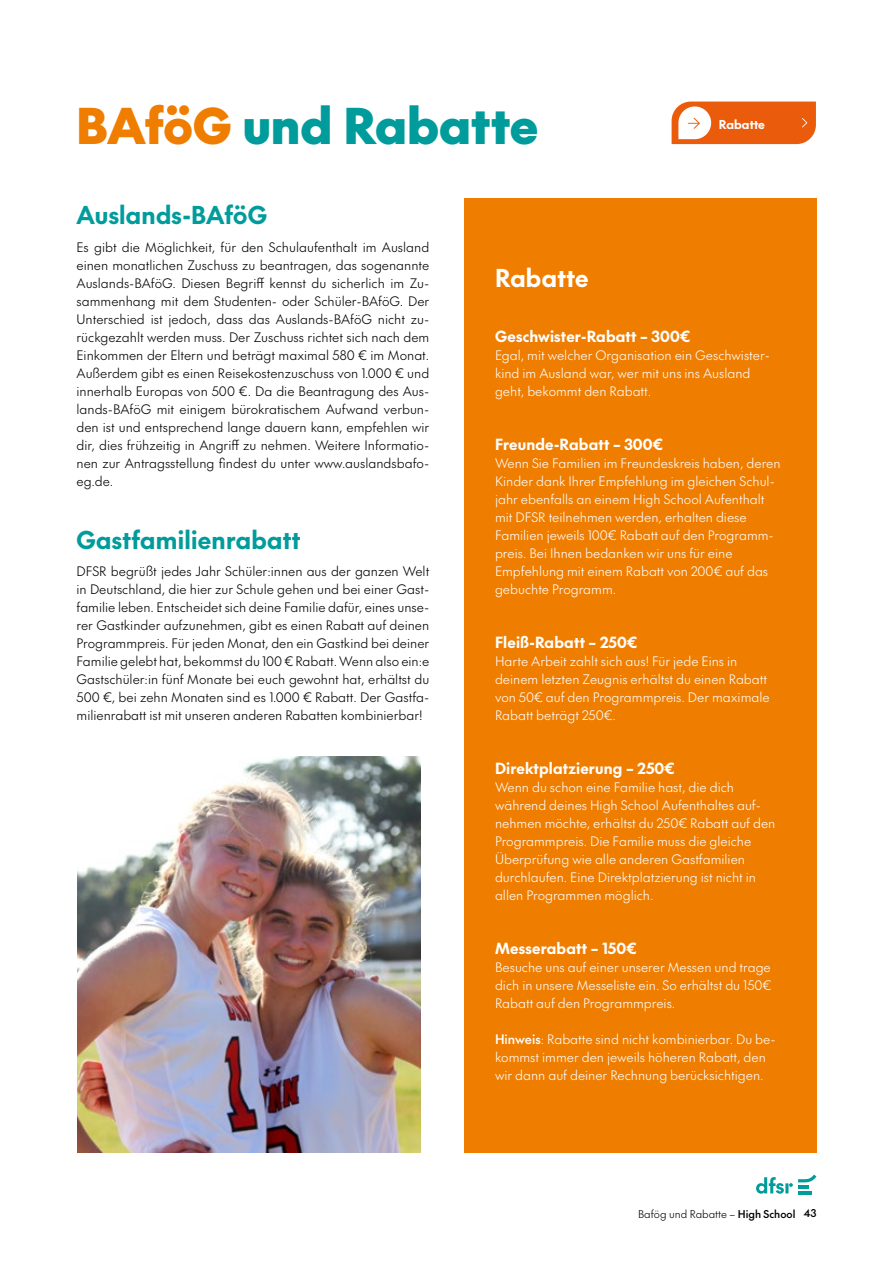
<style>
.page{position:relative;width:893px;height:1263px;background:#fff}
.page>*{position:absolute;margin:0;border:0;box-sizing:border-box;transform-origin:0 0}
.t1{font:900 48px "The Future";letter-spacing:.01em;color:#009c9b}
.t2{font:700 24px "The Future";letter-spacing:.01em;color:#009c9b}
.t3{font:700 24px "The Future";letter-spacing:.01em;color:#fff}
.t4{font:700 15px "The Future";letter-spacing:.01em;color:#fff}
.t5{font:300 12.75px/18px "The Future";color:#000;text-align:justify}
.t6{font:300 12.75px/18px "The Future";color:#fff}
.t7{font:700 12px "The Future";color:#fff}
.t8{font:300 10.5px "The Future";color:#000}
.s1{color:#ef7d00}
.s2{font-weight:500}
</style>
<div class="page">
<hr style="left:798px;top:1192px;width:14px;height:3px;background:#009c9b">
<svg style="left:756px;top:1174px;width:60px;height:20px"></svg>
<div style="left:464px;top:198px;width:353px;height:954px;background:#ef7d00"></div>
<img style="left:77px;top:756px;width:343px;height:396px">
<svg style="left:672px;top:102px;width:144px;height:42px"></svg>
<h1 class="t1" style="left:77px;top:90px;width:463px"><span class="s1">BAföG</span> und Rabatte</h1>
<p class="t7" style="left:719px;top:116px;width:48px">Rabatte</p>
<h2 class="t2" style="left:77px;top:198px;width:192px">Auslands-BAföG</h2>
<p class="t5" style="left:77px;top:238px;width:354px">Es gibt die Möglichkeit, für den Schulaufenthalt im Ausland einen monatlichen Zuschuss zu beantragen, das sogenannte Auslands-BAföG. Diesen Begriff kennst du sicherlich im Zu&shy;sammenhang mit dem Studenten- oder Schüler-BAföG. Der Unterschied ist jedoch, dass das Auslands-BAföG nicht zu&shy;rückgezahlt werden muss. Der Zuschuss richtet sich nach dem Einkommen der Eltern und beträgt maximal 580 € im Monat.<br>Außerdem gibt es einen Reisekostenzuschuss von 1.000 € und innerhalb Europas von 500 €. Da die Beantragung des Aus&shy;lands-BAföG mit einigem bürokratischem Aufwand verbun&shy;den ist und entsprechend lange dauern kann, empfehlen wir dir, dies frühzeitig in Angriff zu nehmen. Weitere Informatio&shy;nen zur Antragsstellung findest du unter www.auslandsbafo&shy;eg.de.</p>
<h2 class="t2" style="left:77px;top:523px;width:225px">Gastfamilienrabatt</h2>
<p class="t5" style="left:77px;top:562px;width:354px">DFSR begrüßt jedes Jahr Schüler:innen aus der ganzen Welt in Deutschland, die hier zur Schule gehen und bei einer Gast&shy;familie leben. Entscheidet sich deine Familie dafür, eines unse&shy;rer Gastkinder aufzunehmen, gibt es einen Rabatt auf deinen Programmpreis. Für jeden Monat, den ein Gastkind bei deiner Familie gelebt hat, bekommst du 100 € Rabatt. Wenn also ein:e Gastschüler:in fünf Monate bei euch gewohnt hat, erhältst du 500 €, bei zehn Monaten sind es 1.000 € Rabatt. Der Gastfa&shy;milienrabatt ist mit unseren anderen Rabatten kombinierbar!</p>
<h2 class="t3" style="left:495px;top:261px;width:95px">Rabatte</h2>
<p class="t4" style="left:495px;top:326px;width:196px">Geschwister-Rabatt – 300€</p>
<p class="t6" style="left:495px;top:346px;width:276px">Egal, mit welcher Organisation ein Geschwister&shy;kind im Ausland war, wer mit uns ins Ausland geht, bekommt den Rabatt.</p>
<p class="t4" style="left:495px;top:434px;width:169px">Freunde-Rabatt – 300€</p>
<p class="t6" style="left:495px;top:454px;width:287px">Wenn Sie Familien im Freundeskreis haben, deren Kinder dank Ihrer Empfehlung im gleichen Schul&shy;jahr ebenfalls an einem High School Aufenthalt mit DFSR teilnehmen werden, erhalten diese Familien jeweils 100€ Rabatt auf den Programm&shy;preis. Bei Ihnen bedanken wir uns für eine Empfehlung mit einem Rabatt von 200€ auf das gebuchte Programm.</p>
<p class="t4" style="left:495px;top:632px;width:143px">Fleiß-Rabatt – 250€</p>
<p class="t6" style="left:495px;top:652px;width:276px">Harte Arbeit zahlt sich aus! Für jede Eins in deinem letzten Zeugnis erhältst du einen Rabatt von 50€ auf den Programmpreis. Der maximale Rabatt beträgt 250€.</p>
<p class="t4" style="left:495px;top:758px;width:181px">Direktplatzierung – 250€</p>
<p class="t6" style="left:495px;top:778px;width:282px">Wenn du schon eine Familie hast, die dich während deines High School Aufenthaltes auf&shy;nehmen möchte, erhältst du 250€ Rabatt auf den Programmpreis. Die Familie muss die gleiche Überprüfung wie alle anderen Gastfamilien durchlaufen. Eine Direktplatzierung ist nicht in allen Programmen möglich.</p>
<p class="t4" style="left:495px;top:938px;width:143px">Messerabatt – 150€</p>
<p class="t6" style="left:495px;top:958px;width:278px;text-align:justify">Besuche uns auf einer unserer Messen und trage dich in unsere Messeliste ein. So erhältst du 150€ Rabatt auf den Programmpreis.</p>
<p class="t6" style="left:495px;top:1030px;width:282px"><span class="s2">Hinweis</span>: Rabatte sind nicht kombinierbar. Du be&shy;kommst immer den jeweils höheren Rabatt, den wir dann auf deiner Rechnung berücksichtigen.</p>
<p class="t8" style="left:638px;top:1207px;width:180px">Bafög und Rabatte – <span class="s2">High School 43</span></p>
</div>
